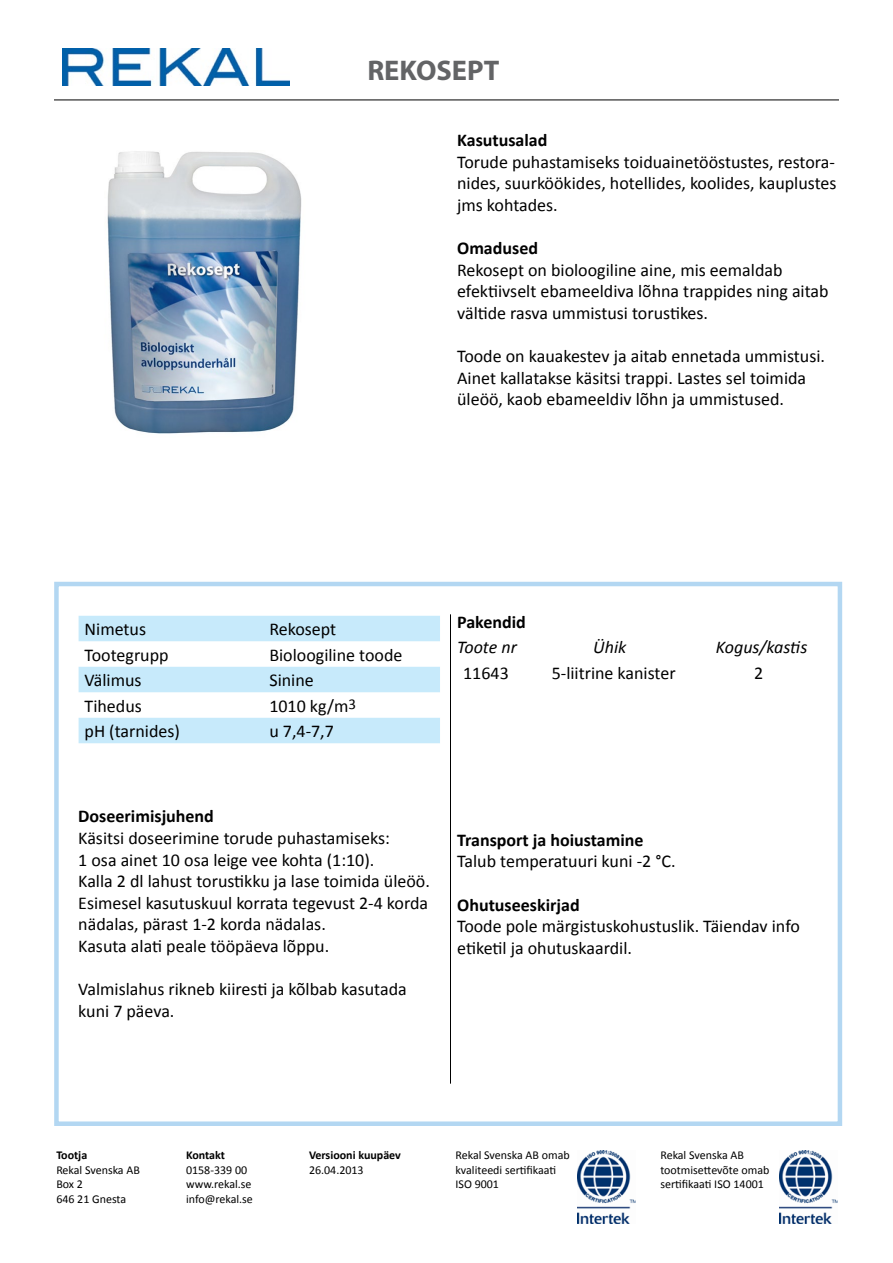
<style>
.page{position:relative;width:893px;height:1263px;background:#fff}
.page>*{position:absolute;margin:0;border:0;box-sizing:border-box;transform-origin:0 0}
.t1{font:700 28.5px "Myriad Pro";color:#636466}
.t2{font:18px/21.6px "Calibri";color:#000}
.t3{font:700 18px "Calibri";color:#000}
.t4{font:italic 18px "Calibri";color:#000}
.t5{font:12px/14.4px "Calibri";color:#000}
.t6{font:700 12px "Calibri";color:#000}
</style>
<div class="page">
<hr style="left:54px;top:100px;width:785px;height:1px;background:#000">
<img style="left:577px;top:1150px;width:59px;height:74px">
<img style="left:779px;top:1150px;width:59px;height:74px">
<img style="left:63px;top:49px;width:226px;height:36px">
<img style="left:107px;top:151px;width:195px;height:283px">
<div style="left:54px;top:582px;width:788px;height:544px;border:4px solid #b3d7f2"></div>
<svg style="left:79px;top:616px;width:361px;height:127px;fill:#c7eafb"></svg>
<hr style="left:450px;top:614px;width:1px;height:470px;background:#000">
<h1 class="t1" style="left:367px;top:52px;width:133px">REKOSEPT</h1>
<p class="t3" style="left:457px;top:128px;width:92px">Kasutusalad</p>
<p class="t2" style="left:457px;top:151px;width:381px;text-align:justify">Torude puhastamiseks toiduainetööstustes, restora&shy;nides, suurköökides, hotellides, koolides, kauplustes jms kohtades.</p>
<p class="t3" style="left:457px;top:236px;width:82px">Omadused</p>
<p class="t2" style="left:457px;top:259px;width:373px">Rekosept on bioloogiline aine, mis eemaldab efektiivselt ebameeldiva lõhna trappides ning aitab vältide rasva ummistusi torustikes.</p>
<p class="t2" style="left:457px;top:345px;width:369px">Toode on kauakestev ja aitab ennetada ummistusi.<br>Ainet kallatakse käsitsi trappi. Lastes sel toimida üleöö, kaob ebameeldiv lõhn ja ummistused.</p>
<p class="t2" style="left:85px;top:618px;width:63px">Nimetus</p>
<p class="t2" style="left:269px;top:618px;width:68px">Rekosept</p>
<p class="t2" style="left:85px;top:644px;width:86px">Tootegrupp</p>
<p class="t2" style="left:269px;top:644px;width:135px">Bioloogiline toode</p>
<p class="t2" style="left:85px;top:669px;width:58px">Välimus</p>
<p class="t2" style="left:269px;top:669px;width:46px">Sinine</p>
<p class="t2" style="left:85px;top:695px;width:59px">Tihedus</p>
<p class="t2" style="left:269px;top:695px;width:88px">1010 kg/m<sup>3</sup></p>
<p class="t2" style="left:85px;top:720px;width:97px">pH (tarnides)</p>
<p class="t2" style="left:269px;top:720px;width:66px">u 7,4-7,7</p>
<p class="t3" style="left:78px;top:805px;width:137px">Doseerimisjuhend</p>
<p class="t2" style="left:78px;top:827px;width:353px">Käsitsi doseerimine torude puhastamiseks:<br>1 osa ainet 10 osa leige vee kohta (1:10).<br>Kalla 2 dl lahust torustikku ja lase toimida üleöö.<br>Esimesel kasutuskuul korrata tegevust 2-4 korda nädalas, pärast 1-2 korda nädalas.<br>Kasuta alati peale tööpäeva lõppu.</p>
<p class="t2" style="left:78px;top:978px;width:330px">Valmislahus rikneb kiiresti ja kõlbab kasutada kuni 7 päeva.</p>
<p class="t3" style="left:457px;top:610px;width:70px">Pakendid</p>
<p class="t4" style="left:457px;top:635px;width:61px">Toote nr</p>
<p class="t4" style="left:593px;top:635px;width:35px">Ühik</p>
<p class="t4" style="left:716px;top:635px;width:93px">Kogus/kastis</p>
<p class="t2" style="left:463px;top:662px;width:47px">11643</p>
<p class="t2" style="left:552px;top:662px;width:125px">5-liitrine kanister</p>
<p class="t2" style="left:754px;top:662px;width:11px">2</p>
<p class="t3" style="left:457px;top:828px;width:188px">Transport ja hoiustamine</p>
<p class="t2" style="left:457px;top:850px;width:220px">Talub temperatuuri kuni -2 °C.</p>
<p class="t3" style="left:457px;top:893px;width:124px">Ohutuseeskirjad</p>
<p class="t2" style="left:457px;top:915px;width:344px">Toode pole märgistuskohustuslik. Täiendav info etiketil ja ohutuskaardil.</p>
<p class="t6" style="left:56px;top:1148px;width:32px">Tootja</p>
<p class="t5" style="left:56px;top:1162px;width:85px">Rekal Svenska AB<br>Box 2<br>646 21 Gnesta</p>
<p class="t6" style="left:186px;top:1148px;width:40px">Kontakt</p>
<p class="t5" style="left:186px;top:1162px;width:68px">0158-339 00 www.rekal.se info@rekal.se</p>
<p class="t6" style="left:309px;top:1148px;width:93px">Versiooni kuupäev</p>
<p class="t5" style="left:309px;top:1162px;width:56px">26.04.2013</p>
<p class="t5" style="left:455px;top:1148px;width:116px">Rekal Svenska AB omab kvaliteedi sertifikaati<br>ISO 9001</p>
<p class="t5" style="left:660px;top:1148px;width:111px">Rekal Svenska AB tootmisettevõte omab sertifikaati ISO 14001</p>
</div>
